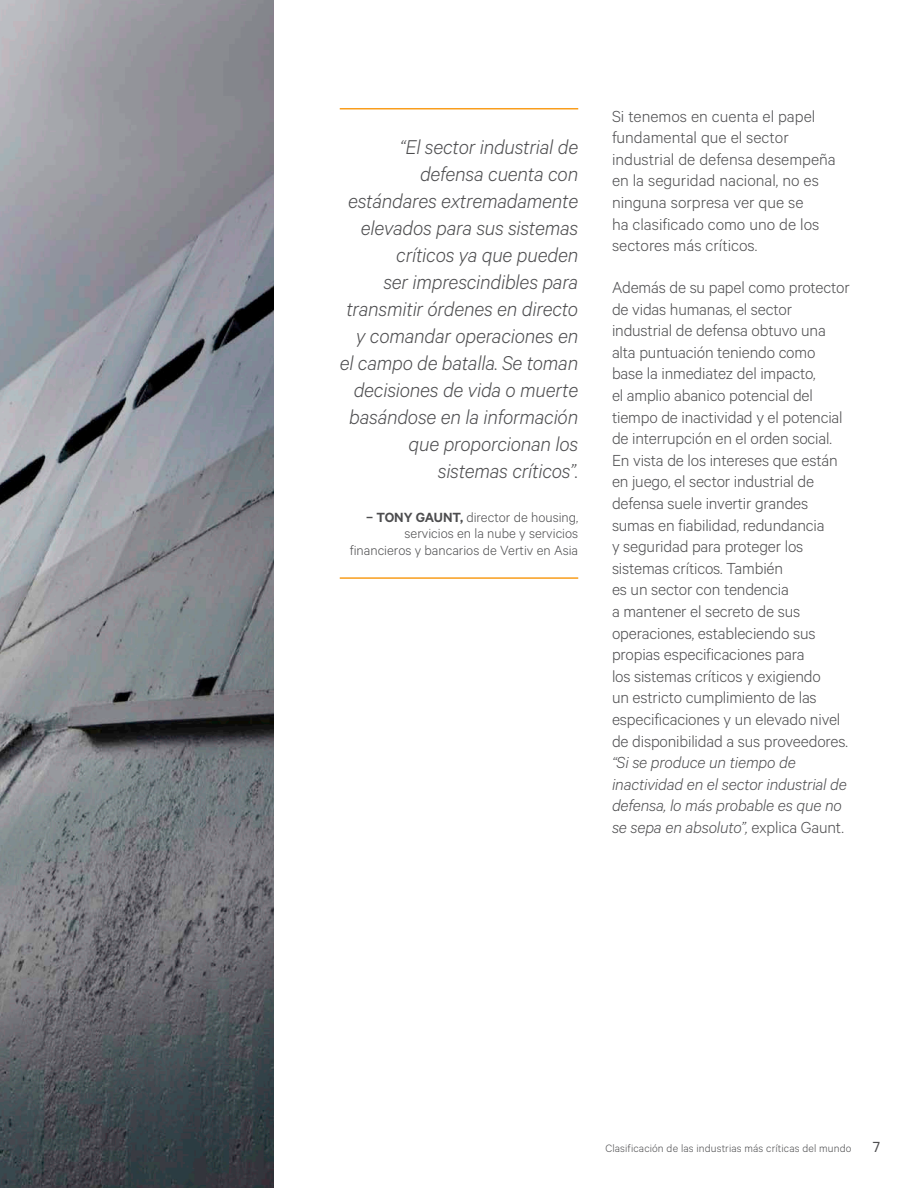
<style>
.page{position:relative;width:918px;height:1188px;background:#fff}
.page>*{position:absolute;margin:0;border:0;box-sizing:border-box;transform-origin:0 0}
.t1{font:italic 300 22.5px/27px "Calibre";letter-spacing:-.01em;color:#4d4d4f;text-align:right}
.t2{font:300 18px/21.6px "Calibre";letter-spacing:-.01em;color:#4d4d4f}
.t3{font:italic 300 18px/21.6px "Calibre";letter-spacing:-.01em;color:#4d4d4f}
.t4{font:16.5px "Calibre";color:#4d4d4f}
.t5{font:300 15px/16.5px "Calibre";color:#4d4d4f;text-align:right}
.t6{font:300 12px "Calibre";letter-spacing:.01em;color:#4d4d4f}
.s1{font-weight:600}
.s2{font-style:normal}
</style>
<div class="page">
<img style="left:0;top:0;width:274px;height:1188px">
<hr style="left:340px;top:108px;width:238px;height:1px;background:#f99d1c">
<hr style="left:340px;top:577px;width:238px;height:2px;background:#f99d1c">
<p class="t1" style="left:340px;top:133px;width:240px">“El sector industrial de defensa cuenta con estándares extremadamente elevados para sus sistemas críticos ya que pueden<br>ser imprescindibles para transmitir órdenes en directo y comandar operaciones en el campo de batalla. Se toman decisiones de vida o muerte basándose en la información que proporcionan los sistemas críticos”.</p>
<p class="t5" style="left:350px;top:508px;width:230px"><span class="s1">– TONY GAUNT,</span> director de housing, servicios en la nube y servicios financieros y bancarios de Vertiv en Asia</p>
<p class="t2" style="left:612px;top:104px;width:225px">Si tenemos en cuenta el papel fundamental que el sector industrial de defensa desempeña en la seguridad nacional, no es ninguna sorpresa ver que se<br>ha clasificado como uno de los sectores más críticos.</p>
<p class="t2" style="left:612px;top:276px;width:239px">Además de su papel como protector de vidas humanas, el sector industrial de defensa obtuvo una alta puntuación teniendo como base la inmediatez del impacto,<br>el amplio abanico potencial del tiempo de inactividad y el potencial de interrupción en el orden social.<br>En vista de los intereses que están en juego, el sector industrial de defensa suele invertir grandes sumas en fiabilidad, redundancia<br>y seguridad para proteger los sistemas críticos. También<br>es un sector con tendencia<br>a mantener el secreto de sus operaciones, estableciendo sus propias especificaciones para<br>los sistemas críticos y exigiendo<br>un estricto cumplimiento de las especificaciones y un elevado nivel de disponibilidad a sus proveedores.</p>
<p class="t3" style="left:612px;top:751px;width:237px">“Si se produce un tiempo de inactividad en el sector industrial de defensa, lo más probable es que no se sepa en absoluto”, <span class="s2">explica Gaunt.</span></p>
<p class="t6" style="left:606px;top:1142px;width:247px">Clasificación de las industrias más críticas del mundo</p>
<p class="t4" style="left:873px;top:1137px;width:9px">7</p>
</div>
